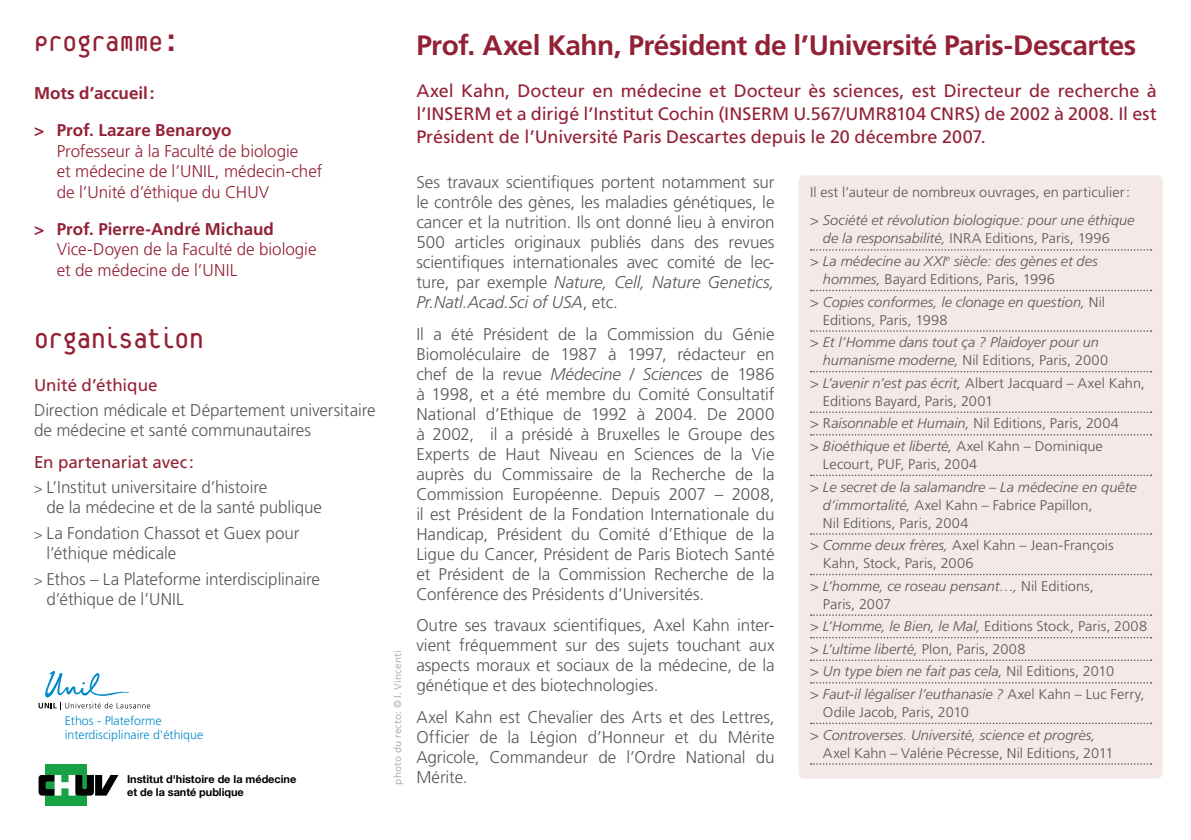
<style>
.page{position:relative;width:1191px;height:840px;background:#fff}
.page>*{position:absolute;margin:0;border:0;box-sizing:border-box;transform-origin:0 0}
.t1{font:32px "Platelet";letter-spacing:-.015em;color:#932136}
.t2{font:700 28px "Frutiger LT Std";letter-spacing:-.02em;color:#932136}
.t3{font:18px/23px "Frutiger LT Std";color:#932136;text-align:justify}
.t4{font:300 17px/20px "Frutiger LT Std";letter-spacing:-.005em;color:#58585a;text-align:justify}
.t5{font:300 17px/20.4px "Frutiger LT Std";color:#932136}
.t6{font:700 17px "Frutiger LT Std";color:#932136}
.t7{font:17px "Frutiger LT Std";color:#932136}
.t8{font:italic 300 14px/22.6px "Frutiger LT Std";color:#58585a;scale:1.04 1}
.t9{font:300 14px/22.6px "Frutiger LT Std";color:#58585a;scale:1.04 1}
.t10{font:300 12.4px/14.2px "Frutiger LT Std";color:#008ac9}
.t11{font:700 11px/12.8px "Helvetica Neue";letter-spacing:-.005em;color:#000}
.t12{font:10px "Frutiger LT Std";letter-spacing:.01em;color:#b1b3b4}
.s1{font-family:"Frutiger LT Std";font-weight:700}
.s2{font-weight:400;color:#932136}
.s3{font-size:14px}
.s4{font-style:italic}
.s5{font-style:normal}
</style>
<div class="page">
<div style="left:798px;top:175px;width:364px;height:603px;background:#f4e9e6;border-radius:6px"></div>
<svg style="left:810px;top:249px;width:341px;height:1px"></svg>
<svg style="left:810px;top:289px;width:341px;height:2px"></svg>
<svg style="left:810px;top:330px;width:341px;height:1px"></svg>
<svg style="left:810px;top:370px;width:341px;height:2px"></svg>
<svg style="left:810px;top:411px;width:341px;height:2px"></svg>
<svg style="left:810px;top:434px;width:341px;height:1px"></svg>
<svg style="left:810px;top:474px;width:341px;height:2px"></svg>
<svg style="left:810px;top:533px;width:341px;height:1px"></svg>
<svg style="left:810px;top:573px;width:341px;height:2px"></svg>
<svg style="left:810px;top:614px;width:341px;height:1px"></svg>
<svg style="left:810px;top:637px;width:341px;height:1px"></svg>
<svg style="left:810px;top:659px;width:341px;height:1px"></svg>
<svg style="left:810px;top:682px;width:341px;height:1px"></svg>
<svg style="left:810px;top:722px;width:341px;height:1px"></svg>
<svg style="left:810px;top:763px;width:341px;height:1px"></svg>
<svg style="left:39px;top:671px;width:111px;height:39px"></svg>
<div style="left:46px;top:764px;width:41px;height:41px;background:#17a345"></div>
<svg style="left:39px;top:774px;width:79px;height:21px"></svg>
<h1 class="t1" style="left:34px;top:29px;width:143px">Programme <span class="s1">:</span></h1>
<h2 class="t2" style="left:416px;top:29px;width:721px">Prof. Axel Kahn, Président de l’Université Paris-Descartes</h2>
<p class="t6" style="left:34px;top:83px;width:122px">Mots d’accueil:</p>
<p class="t6" style="left:34px;top:120px;width:199px">&gt; Prof. Lazare Benaroyo</p>
<p class="t5" style="left:57px;top:141px;width:267px">Professeur à la Faculté de biologie<br>et médecine de l’UNIL, médecin-chef de l’Unité d’éthique du CHUV</p>
<p class="t6" style="left:34px;top:219px;width:241px">&gt; Prof. Pierre-André Michaud</p>
<p class="t5" style="left:57px;top:239px;width:261px">Vice-Doyen de la Faculté de biologie et de médecine de l’UNIL</p>
<h1 class="t1" style="left:34px;top:325px;width:171px">Organisation</h1>
<p class="t7" style="left:34px;top:374px;width:125px">Unité d’éthique</p>
<p class="t4" style="left:34px;top:400px;width:343px">Direction médicale et Département universitaire de médecine et santé communautaires</p>
<p class="t4" style="left:34px;top:449px;width:235px;line-height:25.6px"><span class="s2">En partenariat avec:<br></span><span class="s3">&gt;</span> L’Institut universitaire d’histoire</p>
<p class="t4" style="left:34px;top:494px;width:289px;line-height:25.6px;text-indent:12px">de la médecine et de la santé publique <span class="s3">&gt;</span> La Fondation Chassot et Guex pour</p>
<p class="t4" style="left:34px;top:540px;width:287px;line-height:25.6px;text-indent:12px">l’éthique médicale<br><span class="s3">&gt;</span> Ethos – La Plateforme interdisciplinaire</p>
<p class="t4" style="left:46px;top:589px;width:139px">d’éthique de l’UNIL</p>
<p class="t10" style="left:65px;top:713px;width:140px">Ethos - Plateforme interdisciplinaire d'éthique</p>
<p class="t11" style="left:127px;top:773px;width:171px">Institut d'histoire de la médecine et de la santé publique</p>
<p class="t12" style="left:392px;top:784px;width:136px;rotate:-90deg">photo du recto: © I. Vincenti</p>
<p class="t3" style="left:416px;top:79px;width:742px">Axel Kahn, Docteur en médecine et Docteur ès sciences, est Directeur de recherche à l’INSERM et a dirigé l’Institut Cochin (INSERM U.567/UMR8104 CNRS) de 2002 à 2008. Il est Président de l’Université Paris Descartes depuis le 20 décembre 2007.</p>
<p class="t4" style="left:416px;top:172px;width:360px">Ses travaux scientifiques portent notamment sur le contrôle des gènes, les maladies génétiques, le cancer et la nutrition. Ils ont donné lieu à environ 500 articles originaux publiés dans des revues scientifiques internationales avec comité de lec&shy;ture, par exemple <span class="s4">Nature, Cell, Nature Genetics, Pr.Natl.Acad.Sci of USA</span>, etc.</p>
<p class="t4" style="left:416px;top:324px;width:360px">Il a été Président de la Commission du Génie Biomoléculaire de 1987 à 1997, rédacteur en chef de la revue <span class="s4">Médecine / Sciences</span> de 1986 à 1998, et a été membre du Comité Consultatif National d’Ethique de 1992 à 2004. De 2000 à 2002, il a présidé à Bruxelles le Groupe des Experts de Haut Niveau en Sciences de la Vie auprès du Commissaire de la Recherche de la Commission Européenne. Depuis 2007 – 2008, il est Président de la Fondation Internationale du Handicap, Président du Comité d’Ethique de la Ligue du Cancer, Président de Paris Biotech Santé et Président de la Commission Recherche de la Conférence des Présidents d’Universités.</p>
<p class="t4" style="left:416px;top:615px;width:360px">Outre ses travaux scientifiques, Axel Kahn inter&shy;vient fréquemment sur des sujets touchant aux aspects moraux et sociaux de la médecine, de la génétique et des biotechnologies.</p>
<p class="t4" style="left:416px;top:706px;width:360px">Axel Kahn est Chevalier des Arts et des Lettres, Officier de la Légion d’Honneur et du Mérite Agricole, Commandeur de l’Ordre National du Mérite.</p>
<p class="t9" style="left:810px;top:178px;width:313px;line-height:28.2px">Il est l’auteur de nombreux ouvrages, en particulier: &gt; <span class="s4">Société et révolution biologique: pour une éthique</span></p>
<p class="t8" style="left:810px;top:227px;width:290px;text-indent:13px">de la responsabilité, <span class="s5">INRA Editions, Paris, 1996 &gt;</span> La médecine au XXI<sup>e</sup> siècle: des gènes et des</p>
<p class="t8" style="left:810px;top:268px;width:285px;text-indent:13px">hommes, <span class="s5">Bayard Editions, Paris, 1996<br>&gt;</span> Copies conformes, le clonage en question, <span class="s5">Nil</span></p>
<p class="t8" style="left:810px;top:308px;width:279px;text-indent:13px"><span class="s5">Editions, Paris, 1998<br>&gt;</span> Et l’Homme dans tout ça ? Plaidoyer pour un</p>
<p class="t9" style="left:810px;top:349px;width:324px;text-indent:13px"><span class="s4">humanisme moderne,</span> Nil Editions, Paris, 2000<br>&gt; <span class="s4">L’avenir n’est pas écrit,</span> Albert Jacquard – Axel Kahn,</p>
<p class="t9" style="left:810px;top:389px;width:299px;text-indent:13px">Editions Bayard, Paris, 2001<br>&gt; R<span class="s4">aisonnable et Humain,</span> Nil Editions, Paris, 2004 &gt; <span class="s4">Bioéthique et liberté,</span> Axel Kahn – Dominique</p>
<p class="t8" style="left:810px;top:452px;width:316px;text-indent:13px"><span class="s5">Lecourt, PUF, Paris, 2004<br>&gt;</span> Le secret de la salamandre – La médecine en quête</p>
<p class="t9" style="left:823px;top:495px;width:261px;line-height:18px"><span class="s4">d’immortalité,</span> Axel Kahn – Fabrice Papillon,<br>Nil Editions, Paris, 2004</p>
<p class="t9" style="left:823px;top:536px;width:281px;line-height:18px;text-indent:-13px">&gt; <span class="s4">Comme deux frères,</span> Axel Kahn – Jean-François<br>Kahn, Stock, Paris, 2006</p>
<p class="t8" style="left:823px;top:576px;width:262px;line-height:18px;text-indent:-13px"><span class="s5">&gt;</span> L’homme, ce roseau pensant…, <span class="s5">Nil Editions,<br>Paris, 2007</span></p>
<p class="t8" style="left:810px;top:615px;width:326px"><span class="s5">&gt;</span> L’Homme, le Bien, le Mal, <span class="s5">Editions Stock, Paris, 2008 &gt;</span> L’ultime liberté, <span class="s5">Plon, Paris, 2008<br>&gt;</span> Un type bien ne fait pas cela, <span class="s5">Nil Editions, 2010<br>&gt;</span> Faut-il légaliser l’euthanasie ? <span class="s5">Axel Kahn – Luc Ferry,</span></p>
<p class="t8" style="left:810px;top:700px;width:276px;text-indent:13px"><span class="s5">Odile Jacob, Paris, 2010<br>&gt;</span> Controverses. Université, science et progrès,</p>
<p class="t9" style="left:823px;top:741px;width:281px">Axel Kahn – Valérie Pécresse, Nil Editions, 2011</p>
</div>
